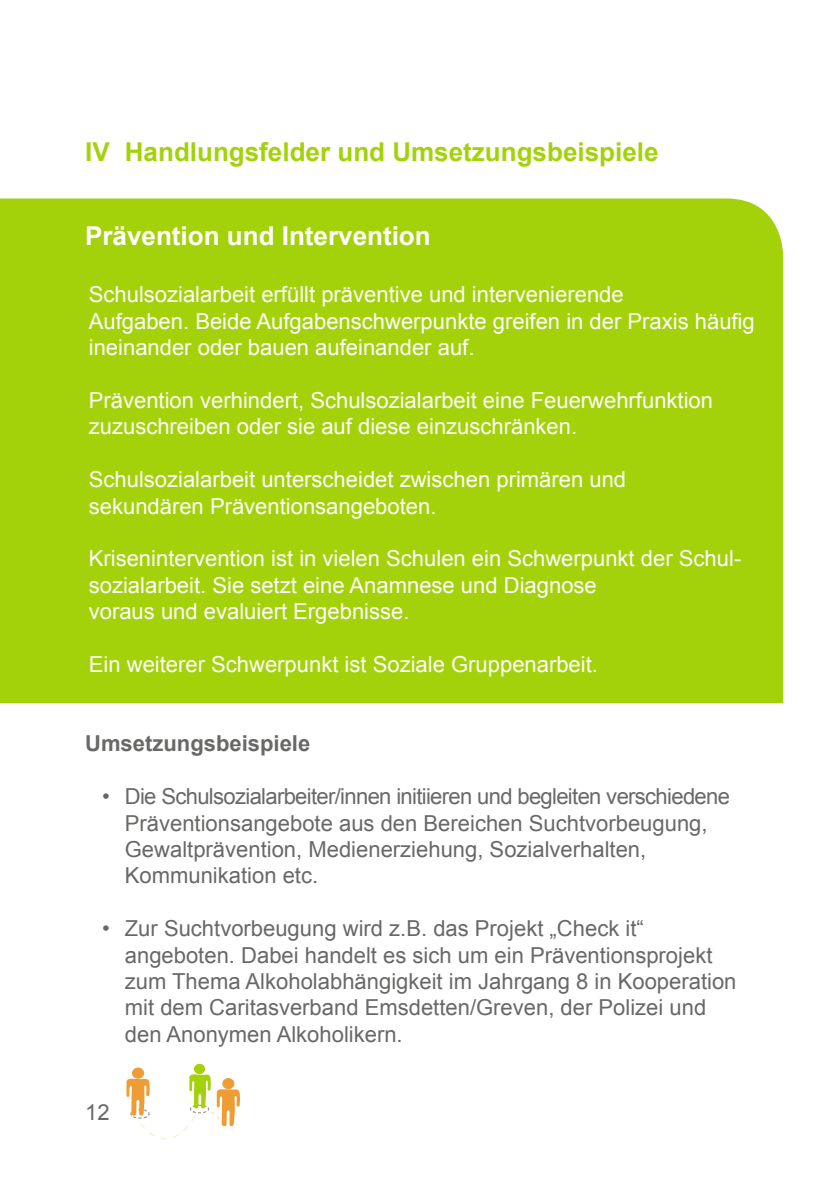
<style>
.page{position:relative;width:840px;height:1191px;background:#fff}
.page>*{position:absolute;margin:0;border:0;box-sizing:border-box;transform-origin:0 0}
.t1{font:700 26px "Arial";color:#a3d20a}
.t2{font:700 26px "Arial";color:#fff}
.t3{font:22px/26.4px "Arial";color:#fff}
.t4{font:22px/26.4px "Arial";color:#686867}
.t5{font:700 22px "Arial";color:#686867}
</style>
<div class="page">
<div style="left:194px;top:1063px;width:11px;height:11px;background:#a3d20a;border-radius:50%"></div>
<div style="left:132px;top:1067px;width:12px;height:11px;background:#ee9d36;border-radius:50%"></div>
<svg style="left:126px;top:1074px;width:114px;height:66px"></svg>
<div style="left:0;top:198px;width:782px;height:505px;background:#a3d20a"></div>
<p class="t1" style="left:85px;top:134px;width:574px">IV Handlungsfelder und Umsetzungsbeispiele</p>
<p class="t2" style="left:85px;top:218px;width:347px">Prävention und Intervention</p>
<p class="t3" style="left:89px;top:282px;width:667px">Schulsozialarbeit erfüllt präventive und intervenierende<br>Aufgaben. Beide Aufgabenschwerpunkte greifen in der Praxis häufig ineinander oder bauen aufeinander auf.</p>
<p class="t3" style="left:89px;top:387px;width:625px">Prävention verhindert, Schulsozialarbeit eine Feuerwehrfunktion zuzuschreiben oder sie auf diese einzuschränken.</p>
<p class="t3" style="left:89px;top:466px;width:538px">Schulsozialarbeit unterscheidet zwischen primären und sekundären Präventionsangeboten.</p>
<p class="t3" style="left:89px;top:546px;width:653px">Krisenintervention ist in vielen Schulen ein Schwerpunkt der Schul&shy;sozialarbeit. Sie setzt eine Anamnese und Diagnose<br>voraus und evaluiert Ergebnisse.</p>
<p class="t3" style="left:89px;top:651px;width:510px">Ein weiterer Schwerpunkt ist Soziale Gruppenarbeit.</p>
<p class="t5" style="left:85px;top:729px;width:226px">Umsetzungsbeispiele</p>
<p class="t4" style="left:125px;top:783px;width:606px;text-indent:-23px">• Die Schulsozialarbeiter/innen initiieren und begleiten verschiedene Präventionsangebote aus den Bereichen Suchtvorbeugung, Gewaltprävention, Medienerziehung, Sozialverhalten, Kommunikation etc.</p>
<p class="t4" style="left:125px;top:915px;width:613px;text-indent:-23px">• Zur Suchtvorbeugung wird z.B. das Projekt „Check it“ angeboten. Dabei handelt es sich um ein Präventionsprojekt zum Thema Alkoholabhängigkeit im Jahrgang 8 in Kooperation mit dem Caritasverband Emsdetten/Greven, der Polizei und den Anonymen Alkoholikern.</p>
<p class="t4" style="left:85px;top:1099px;width:26px">12</p>
</div>
